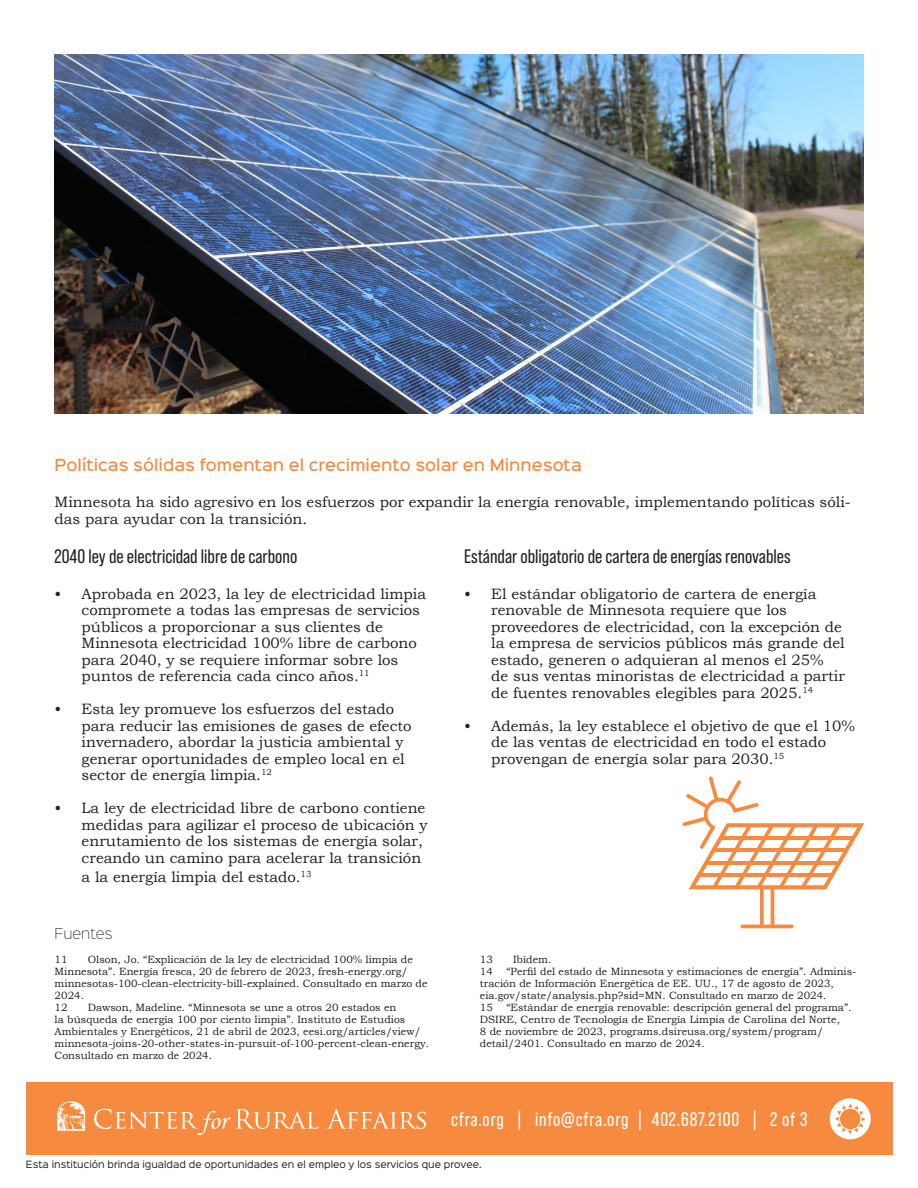
<style>
.page{position:relative;width:918px;height:1188px;background:#fff}
.page>*{position:absolute;margin:0;border:0;box-sizing:border-box;transform-origin:0 0}
.t1{font:19.5px "Bebas Neue Pro";color:#231f20}
.t2{font:19.5px "Bebas Neue Pro";letter-spacing:.04em;color:#fff}
.t3{font:15px/16.5px "Bookman Old Style";color:#231f20}
.t4{font:500 15px "Sinkin Sans 500";color:#f68a3e}
.t5{font:13.5px "Sinkin Sans 200 X Light";color:#231f20}
.t6{font:10.5px/12px "Bookman Old Style";color:#231f20}
.t7{font:9px "Sinkin Sans 400";color:#231f20}
</style>
<div class="page">
<div style="left:26px;top:1083px;width:866px;height:72px;background:#f68a3e"></div>
<svg style="left:94px;top:1109px;width:224px;height:26px"></svg>
<svg style="left:327px;top:1109px;width:99px;height:20px"></svg>
<svg style="left:57px;top:1101px;width:28px;height:30px"></svg>
<div style="left:830px;top:1098px;width:41px;height:41px;background:#fff;border-radius:50%"></div>
<svg style="left:835px;top:1104px;width:30px;height:30px"></svg>
<img style="left:55px;top:54px;width:809px;height:360px">
<hr style="left:740px;top:925px;width:54px;height:3px;background:#f68a3e;border-radius:2px">
<svg style="left:760px;top:886px;width:4px;height:42px"></svg>
<hr style="left:771px;top:886px;width:3px;height:42px;background:#f68a3e;border-radius:2px">
<svg style="left:682px;top:776px;width:182px;height:113px"></svg>
<p class="t4" style="left:55px;top:452px;width:529px">Políticas sólidas fomentan el crecimiento solar en Minnesota</p>
<p class="t3" style="left:55px;top:494px;width:798px">Minnesota ha sido agresivo en los esfuerzos por expandir la energía renovable, implementando políticas sóli&shy;das para ayudar con la transición.</p>
<p class="t1" style="left:55px;top:545px;width:244px">2040 ley de electricidad libre de carbono</p>
<p class="t3" style="left:82px;top:585px;width:346px;text-indent:-27px">• Aprobada en 2023, la ley de electricidad limpia compromete a todas las empresas de servicios públicos a proporcionar a sus clientes de Minnesota electricidad 100% libre de carbono para 2040, y se requiere informar sobre los puntos de referencia cada cinco años.<sup>11</sup></p>
<p class="t3" style="left:82px;top:701px;width:332px;text-indent:-27px">• Esta ley promueve los esfuerzos del estado para reducir las emisiones de gases de efecto invernadero, abordar la justicia ambiental y generar oportunidades de empleo local en el sector de energía limpia.<sup>12</sup></p>
<p class="t3" style="left:82px;top:800px;width:347px;text-indent:-27px">• La ley de electricidad libre de carbono contiene medidas para agilizar el proceso de ubicación y enrutamiento de los sistemas de energía solar, creando un camino para acelerar la transición</p>
<p class="t3" style="left:82px;top:869px;width:231px">a la energía limpia del estado.<sup>13</sup></p>
<p class="t1" style="left:464px;top:545px;width:328px">Estándar obligatorio de cartera de energías renovables</p>
<p class="t3" style="left:491px;top:585px;width:355px;text-indent:-27px">• El estándar obligatorio de cartera de energía renovable de Minnesota requiere que los proveedores de electricidad, con la excepción de la empresa de servicios públicos más grande del estado, generen o adquieran al menos el 25%<br>de sus ventas minoristas de electricidad a partir de fuentes renovables elegibles para 2025.<sup>14</sup></p>
<p class="t3" style="left:491px;top:717px;width:365px;text-indent:-27px">• Además, la ley establece el objetivo de que el 10% de las ventas de electricidad en todo el estado provengan de energía solar para 2030.<sup>15</sup></p>
<p class="t5" style="left:55px;top:923px;width:59px">Fuentes</p>
<p class="t6" style="left:55px;top:954px;width:15px">11</p>
<p class="t6" style="left:55px;top:954px;width:374px;text-indent:33px">Olson, Jo. “Explicación de la ley de electricidad 100% limpia de Minnesota”. Energía fresca, 20 de febrero de 2023, fresh-energy.org/ minnesotas-100-clean-electricity-bill-explained. Consultado en marzo de 2024.</p>
<p class="t6" style="left:55px;top:1002px;width:15px">12</p>
<p class="t6" style="left:55px;top:1002px;width:376px;text-indent:33px">Dawson, Madeline. “Minnesota se une a otros 20 estados en<br>la búsqueda de energía 100 por ciento limpia”. Instituto de Estudios Ambientales y Energéticos, 21 de abril de 2023, eesi.org/articles/view/ minnesota-joins-20-other-states-in-pursuit-of-100-percent-clean-energy.<br>Consultado en marzo de 2024.</p>
<p class="t6" style="left:480px;top:954px;width:15px">13</p>
<p class="t6" style="left:513px;top:954px;width:40px">Ibídem.</p>
<p class="t6" style="left:480px;top:966px;width:15px">14</p>
<p class="t6" style="left:480px;top:966px;width:378px;text-indent:26px">“Perfil del estado de Minnesota y estimaciones de energía”. Adminis&shy;tración de Información Energética de EE. UU., 17 de agosto de 2023, eia.gov/state/analysis.php?sid=MN. Consultado en marzo de 2024.</p>
<p class="t6" style="left:480px;top:1002px;width:15px">15</p>
<p class="t6" style="left:480px;top:1002px;width:373px;text-indent:26px">“Estándar de energía renovable: descripción general del programa”.<br>DSIRE, Centro de Tecnología de Energía Limpia de Carolina del Norte,<br>8 de noviembre de 2023, programs.dsireusa.org/system/program/ detail/2401. Consultado en marzo de 2024.</p>
<h1 class="t2" style="left:451px;top:1108px;width:358px">cfra.org | info@cfra.org | 402.687.2100 | 2 of 3</h1>
<p class="t7" style="left:26px;top:1157px;width:457px">Esta institución brinda igualdad de oportunidades en el empleo y los servicios que provee.</p>
</div>
